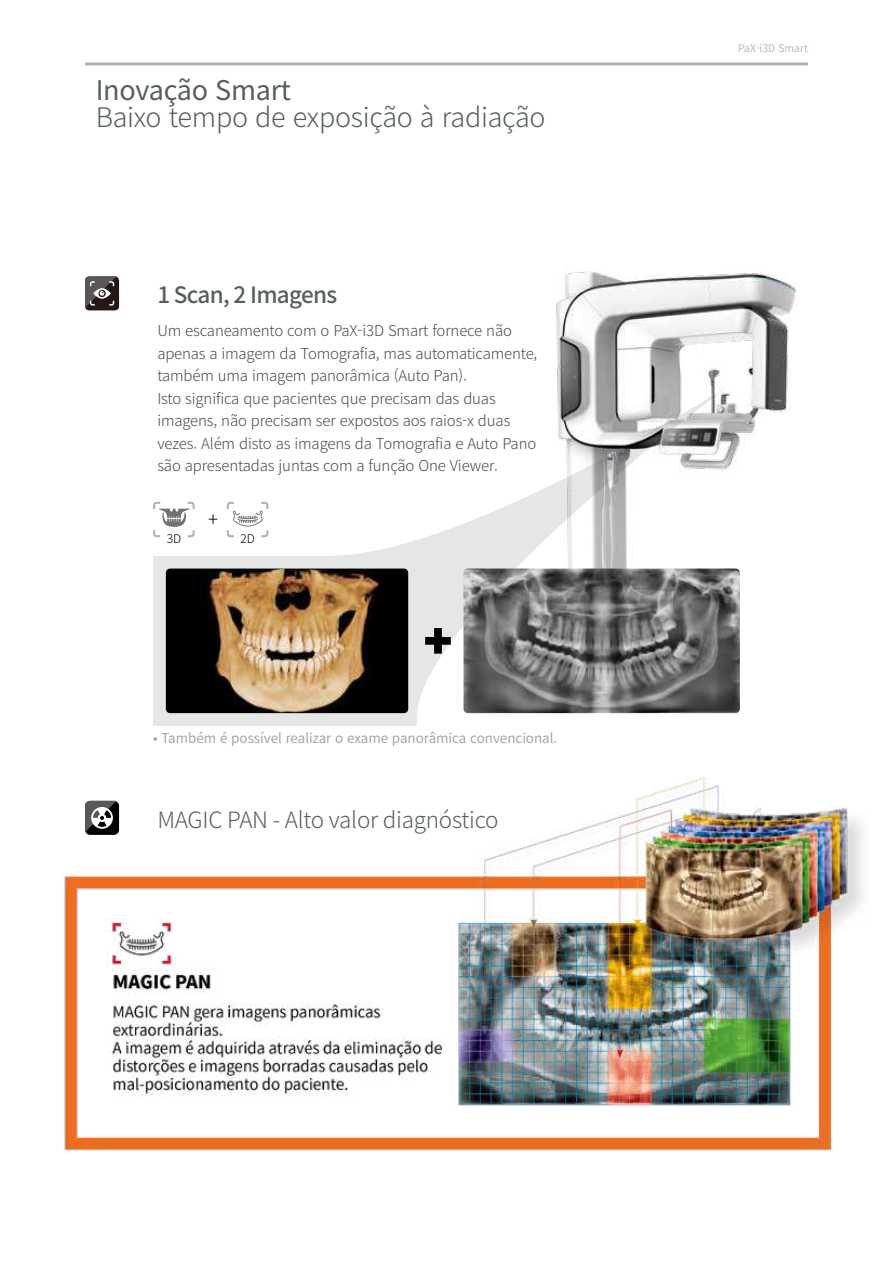
<style>
.page{position:relative;width:893px;height:1263px;background:#fff}
.page>*{position:absolute;margin:0;border:0;box-sizing:border-box;transform-origin:0 0}
.t1{font:300 27px "Noto Sans CJ Kjp";letter-spacing:-.01em;color:#575f5e}
.t2{font:27px "Noto Sans CJ Kjp";letter-spacing:-.01em;color:#575f5e}
.t3{font:300 22.5px "Noto Sans CJ Kjp";letter-spacing:-.01em;color:#575f5e}
.t4{font:500 22.5px "Noto Sans CJ Kjp";letter-spacing:-.03em;color:#575f5e}
.t5{font:300 18.75px "Noto Sans CJ Kjp";color:#000}
.t6{font:300 15px/22.5px "Noto Sans CJ Kjp";letter-spacing:-.01em;color:#4d4949}
.t7{font:600 13.5px "Noto Sans CJ Kjp";color:#9d9d9f}
.t8{font:300 12px "Noto Sans CJ Kjp";color:#000}
.t9{font:600 10.5px "Noto Sans CJ Kjp";color:#b0b3b2}
</style>
<div class="page">
<hr style="left:85px;top:62px;width:723px;height:3px;background:#b0b3b2">
<img style="left:556px;top:271px;width:242px;height:198px">
<div style="left:85px;top:276px;width:34px;height:34px;background:#241714;border-radius:4px"></div>
<svg style="left:85px;top:276px;width:31px;height:32px"></svg>
<svg style="left:153px;top:387px;width:574px;height:339px"></svg>
<img style="left:463px;top:568px;width:277px;height:145px">
<svg style="left:425px;top:628px;width:26px;height:26px"></svg>
<img style="left:166px;top:568px;width:242px;height:145px">
<svg style="left:227px;top:502px;width:41px;height:35px"></svg>
<svg style="left:153px;top:502px;width:42px;height:35px"></svg>
<svg style="left:166px;top:521px;width:16px;height:4px"></svg>
<img style="left:64px;top:777px;width:799px;height:374px">
<h1 class="t2" style="left:96px;top:75px;width:197px">Inovação Smart</h1>
<h1 class="t1" style="left:96px;top:102px;width:451px">Baixo tempo de exposição à radiação</h1>
<h2 class="t4" style="left:157px;top:282px;width:182px">1 Scan, 2 Imagens</h2>
<p class="t6" style="left:157px;top:320px;width:381px">Um escaneamento com o PaX-i3D Smart fornece não apenas a imagem da Tomografia, mas automaticamente, também uma imagem panorâmica (Auto Pan).<br>Isto significa que pacientes que precisam das duas imagens, não precisam ser expostos aos raios-x duas vezes. Além disto as imagens da Tomografia e Auto Pano são apresentadas juntas com a função One Viewer.</p>
<p class="t5" style="left:208px;top:509px;width:11px">+</p>
<p class="t8" style="left:167px;top:532px;width:16px">3D</p>
<p class="t8" style="left:241px;top:532px;width:16px">2D</p>
<p class="t7" style="left:153px;top:731px;width:406px">• Também é possível realizar o exame panorâmica convencional.</p>
<h2 class="t3" style="left:157px;top:807px;width:343px">MAGIC PAN - Alto valor diagnóstico</h2>
<p class="t9" style="left:738px;top:42px;width:71px">PaX-i3D Smart</p>
</div>
